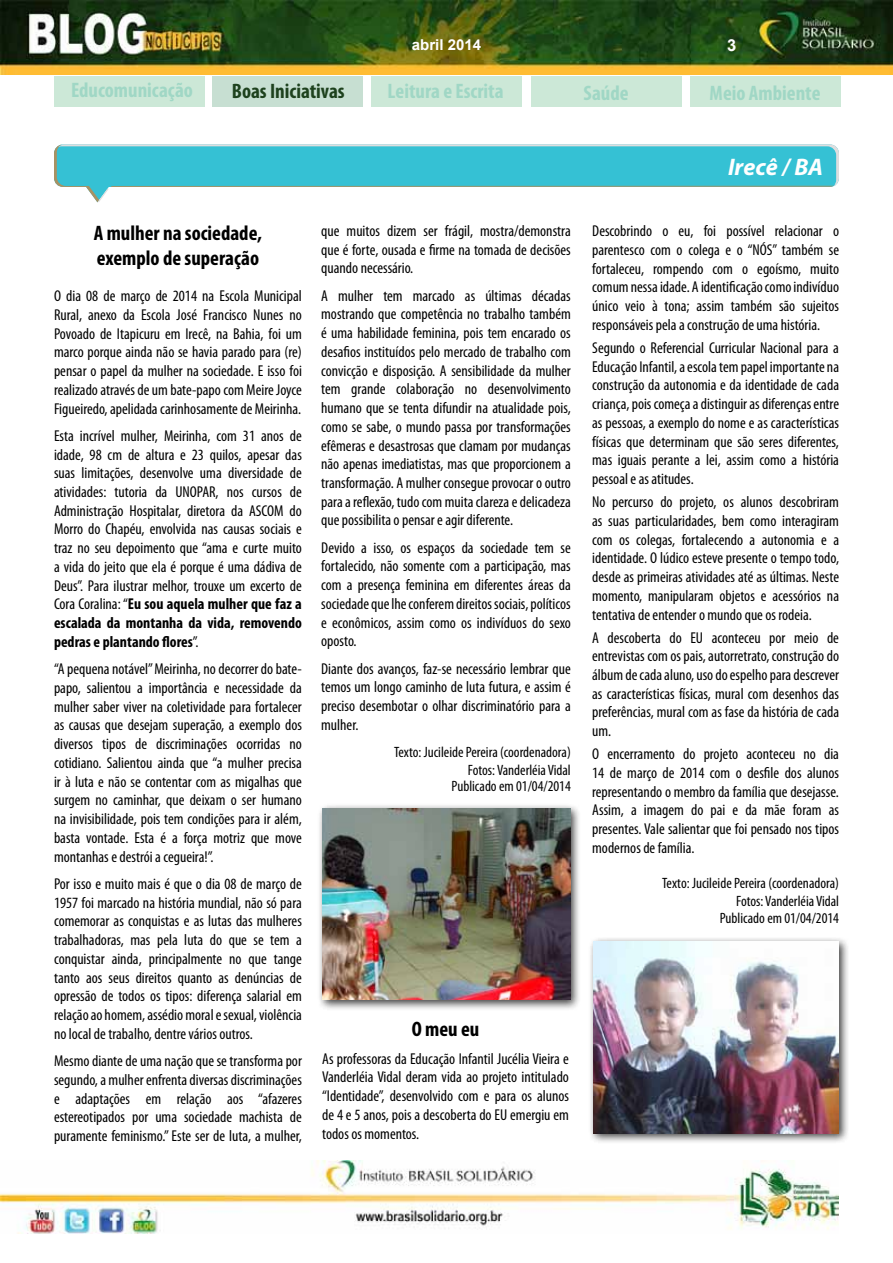
<style>
.page{position:relative;width:893px;height:1263px;background:#fff}
.page>*{position:absolute;margin:0;border:0;box-sizing:border-box;transform-origin:0 0}
.t1{font:italic 700 24px "Myriad Pro";color:#fff}
.t2{font:700 condensed 21px "Myriad Pro";color:#a0d7c5}
.t3{font:700 condensed 21px/25.2px "Myriad Pro";color:#000}
.t4{font:700 condensed 21px "Myriad Pro";color:#1e421e}
.t5{font:700 16.5px "Arial";color:#fff}
.t6{font:condensed 15.75px/18.8px "Myriad Pro";color:#000;text-align:justify}
.t7{font:condensed 15px/18px "Myriad Pro";color:#000;text-align:right}
.t8{font:700 15px "Arial";color:#fff}
.s1{font-weight:700}
</style>
<div class="page">
<img style="left:0;top:1160px;width:839px;height:73px">
<img style="left:0;top:0;width:893px;height:75px">
<div style="left:317px;top:803px;width:264px;height:208px;background:#000;opacity:.75"></div>
<img style="left:322px;top:808px;width:248px;height:192px">
<div style="left:54px;top:76px;width:151px;height:30px;background:#cce8d7"></div>
<div style="left:213px;top:76px;width:150px;height:30px;background:#c7dfd2"></div>
<div style="left:372px;top:76px;width:150px;height:30px;background:#cce8d7"></div>
<div style="left:531px;top:76px;width:150px;height:31px;background:#cce8d7"></div>
<div style="left:690px;top:76px;width:150px;height:30px;background:#cce8d7"></div>
<svg style="left:58px;top:144px;width:781px;height:58px;fill:#35c1d4"></svg>
<div style="left:588px;top:937px;width:262px;height:207px;background:#000;opacity:.75"></div>
<img style="left:593px;top:942px;width:246px;height:191px">
<p class="t8" style="left:412px;top:35px;width:71px">abril 2014</p>
<p class="t5" style="left:727px;top:34px;width:11px">3</p>
<h2 class="t2" style="left:71px;top:77px;width:123px">Educomunicação</h2>
<h2 class="t4" style="left:232px;top:78px;width:114px">Boas Iniciativas</h2>
<h2 class="t2" style="left:388px;top:78px;width:118px">Leitura e Escrita</h2>
<h2 class="t2" style="left:583px;top:80px;width:47px">Saúde</h2>
<h2 class="t2" style="left:710px;top:80px;width:112px">Meio Ambiente</h2>
<h1 class="t1" style="left:728px;top:151px;width:97px">Irecê / BA</h1>
<h2 class="t3" style="left:94px;top:220px;width:170px">A mulher na sociedade, exemplo de superação</h2>
<p class="t6" style="left:54px;top:286px;width:249px">O dia 08 de março de 2014 na Escola Municipal Rural, anexo da Escola José Francisco Nunes no Povoado de Itapicuru em Irecê, na Bahia, foi um marco porque ainda não se havia parado para (re) pensar o papel da mulher na sociedade. E isso foi realizado através de um bate-papo com Meire Joyce Figueiredo, apelidada carinhosamente de Meirinha.</p>
<p class="t6" style="left:54px;top:426px;width:249px">Esta incrível mulher, Meirinha, com 31 anos de idade, 98 cm de altura e 23 quilos, apesar das suas limitações, desenvolve uma diversidade de atividades: tutoria da UNOPAR, nos cursos de Administração Hospitalar, diretora da ASCOM do Morro do Chapéu, envolvida nas causas sociais e traz no seu depoimento que “ama e curte muito a vida do jeito que ela é porque é uma dádiva de Deus”. Para ilustrar melhor, trouxe um excerto de Cora Coralina: “<span class="s1">Eu sou aquela mulher que faz a escalada da montanha da vida, removendo pedras e plantando flores</span>”.</p>
<p class="t6" style="left:54px;top:659px;width:249px">“A pequena notável” Meirinha, no decorrer do bate&shy;papo, salientou a importância e necessidade da mulher saber viver na coletividade para fortalecer as causas que desejam superação, a exemplo dos diversos tipos de discriminações ocorridas no cotidiano. Salientou ainda que “a mulher precisa ir à luta e não se contentar com as migalhas que surgem no caminhar, que deixam o ser humano na invisibilidade, pois tem condições para ir além, basta vontade. Esta é a força motriz que move montanhas e destrói a cegueira!”.</p>
<p class="t6" style="left:54px;top:874px;width:249px">Por isso e muito mais é que o dia 08 de março de 1957 foi marcado na história mundial, não só para comemorar as conquistas e as lutas das mulheres trabalhadoras, mas pela luta do que se tem a conquistar ainda, principalmente no que tange tanto aos seus direitos quanto as denúncias de opressão de todos os tipos: diferença salarial em relação ao homem, assédio moral e sexual, violência no local de trabalho, dentre vários outros.</p>
<p class="t6" style="left:54px;top:1051px;width:249px">Mesmo diante de uma nação que se transforma por segundo, a mulher enfrenta diversas discriminações e adaptações em relação aos “afazeres estereotipados por uma sociedade machista de puramente feminismo.” Este ser de luta, a mulher,</p>
<p class="t6" style="left:321px;top:221px;width:251px">que muitos dizem ser frágil, mostra/demonstra que é forte, ousada e firme na tomada de decisões quando necessário.</p>
<p class="t6" style="left:321px;top:286px;width:251px">A mulher tem marcado as últimas décadas mostrando que competência no trabalho também é uma habilidade feminina, pois tem encarado os desafios instituídos pelo mercado de trabalho com convicção e disposição. A sensibilidade da mulher tem grande colaboração no desenvolvimento humano que se tenta difundir na atualidade pois, como se sabe, o mundo passa por transformações efêmeras e desastrosas que clamam por mudanças não apenas imediatistas, mas que proporcionem a transformação. A mulher consegue provocar o outro para a reflexão, tudo com muita clareza e delicadeza que possibilita o pensar e agir diferente.</p>
<p class="t6" style="left:321px;top:538px;width:251px">Devido a isso, os espaços da sociedade tem se fortalecido, não somente com a participação, mas com a presença feminina em diferentes áreas da sociedade que lhe conferem direitos sociais, políticos e econômicos, assim como os indivíduos do sexo oposto.</p>
<p class="t6" style="left:321px;top:659px;width:251px">Diante dos avanços, faz-se necessário lembrar que temos um longo caminho de luta futura, e assim é preciso desembotar o olhar discriminatório para a mulher.</p>
<p class="t7" style="left:394px;top:743px;width:178px">Texto: Jucileide Pereira (coordenadora)<br>Fotos: Vanderléia Vidal</p>
<p class="t7" style="left:451px;top:777px;width:121px">Publicado em 01/04/2014</p>
<h2 class="t3" style="left:412px;top:1016px;width:69px">O meu eu</h2>
<p class="t6" style="left:322px;top:1049px;width:248px">As professoras da Educação Infantil Jucélia Vieira e Vanderléia Vidal deram vida ao projeto intitulado “Identidade”, desenvolvido com e para os alunos de 4 e 5 anos, pois a descoberta do EU emergiu em todos os momentos.</p>
<p class="t6" style="left:592px;top:221px;width:248px">Descobrindo o eu, foi possível relacionar o parentesco com o colega e o “NÓS” também se fortaleceu, rompendo com o egoísmo, muito comum nessa idade. A identificação como indivíduo único veio à tona; assim também são sujeitos responsáveis pela a construção de uma história.</p>
<p class="t6" style="left:592px;top:338px;width:248px">Segundo o Referencial Curricular Nacional para a Educação Infantil, a escola tem papel importante na construção da autonomia e da identidade de cada criança, pois começa a distinguir as diferenças entre as pessoas, a exemplo do nome e as características físicas que determinam que são seres diferentes, mas iguais perante a lei, assim como a história pessoal e as atitudes.</p>
<p class="t6" style="left:592px;top:492px;width:248px">No percurso do projeto, os alunos descobriram as suas particularidades, bem como interagiram com os colegas, fortalecendo a autonomia e a identidade. O lúdico esteve presente o tempo todo, desde as primeiras atividades até as últimas. Neste momento, manipularam objetos e acessórios na tentativa de entender o mundo que os rodeia.</p>
<p class="t6" style="left:592px;top:628px;width:248px">A descoberta do EU aconteceu por meio de entrevistas com os pais, autorretrato, construção do álbum de cada aluno, uso do espelho para descrever as características físicas, mural com desenhos das preferências, mural com as fase da história de cada um.</p>
<p class="t6" style="left:592px;top:744px;width:248px">O encerramento do projeto aconteceu no dia 14 de março de 2014 com o desfile dos alunos representando o membro da família que desejasse.<br>Assim, a imagem do pai e da mãe foram as presentes. Vale salientar que foi pensado nos tipos modernos de família.</p>
<p class="t7" style="left:662px;top:874px;width:178px">Texto: Jucileide Pereira (coordenadora)<br>Fotos: Vanderléia Vidal</p>
<p class="t7" style="left:720px;top:908px;width:121px">Publicado em 01/04/2014</p>
</div>
